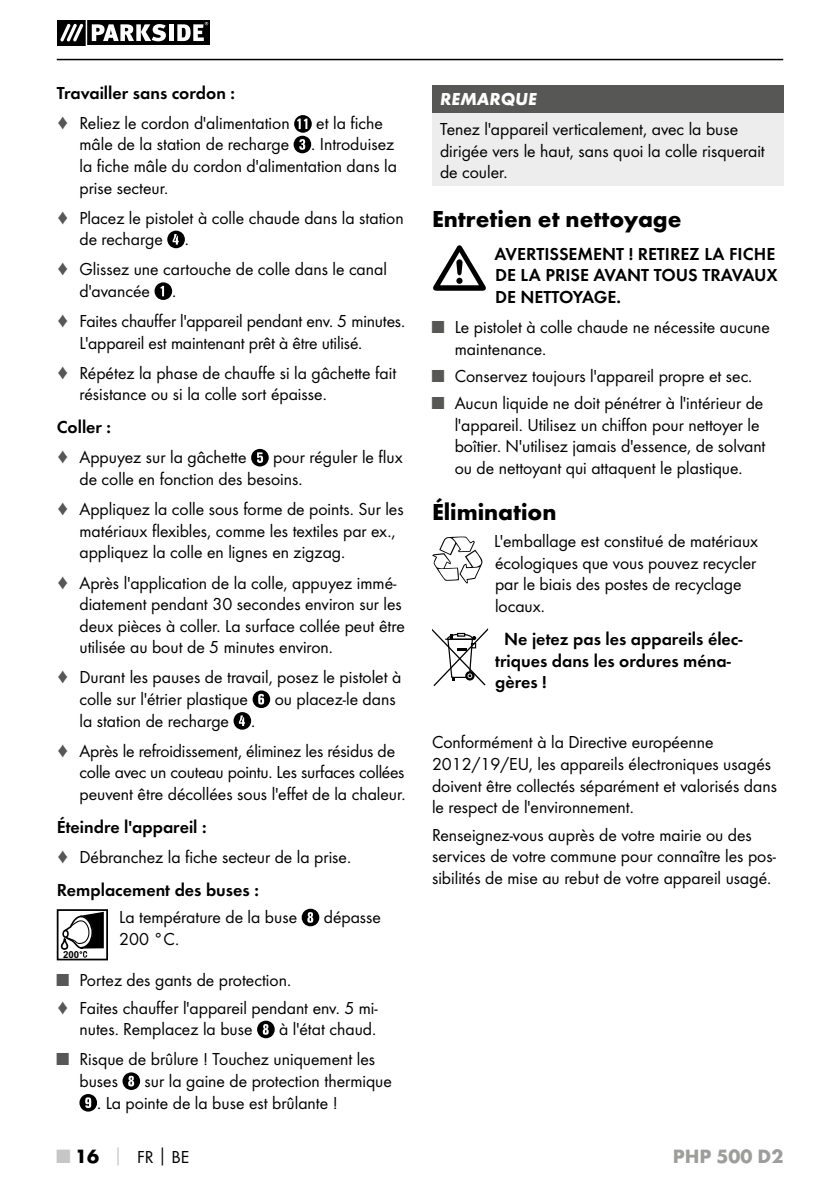
<style>
.page{position:relative;width:840px;height:1191px;background:#fff}
.page>*{position:absolute;margin:0;border:0;box-sizing:border-box;transform-origin:0 0}
.t1{font:700 24px "Futura";color:#000}
.t2{font:700 20px "Futura";color:#9d9d9c}
.t3{font:18px/21.6px "Futura Boo";color:#000}
.t4{font:18px/21.6px "Futura Dem";color:#000}
.t5{font:italic 700 18px "Futura";color:#fff}
.t6{font:700 9.6px "Arial";color:#000}
.s1{color:#575756}
.s2{font-family:"Futura";font-weight:700;font-size:20px;color:#c6c6c6}
.s3{font-family:"Futura";font-weight:700;font-size:20px}
.s4{font-family:"Futura";font-weight:700;color:#c6c6c6}
.s5{font-family:"Futura";font-weight:700}
</style>
<div class="page">
<hr style="left:57px;top:59px;width:725px;height:1px;background:#000">
<svg style="left:57px;top:21px;width:152px;height:24px"></svg>
<svg style="left:293px;top:115px;width:18px;height:38px"></svg>
<svg style="left:167px;top:231px;width:18px;height:17px"></svg>
<svg style="left:154px;top:282px;width:18px;height:18px"></svg>
<svg style="left:251px;top:449px;width:17px;height:17px"></svg>
<svg style="left:233px;top:690px;width:37px;height:39px"></svg>
<svg style="left:301px;top:908px;width:18px;height:18px"></svg>
<svg style="left:257px;top:1020px;width:17px;height:18px"></svg>
<svg style="left:122px;top:1072px;width:18px;height:18px"></svg>
<svg style="left:79px;top:1094px;width:18px;height:17px"></svg>
<div style="left:432px;top:85px;width:350px;height:28px;background:#575756"></div>
<div style="left:432px;top:113px;width:350px;height:73px;background:#ededed"></div>
<svg style="left:57px;top:909px;width:51px;height:51px"></svg>
<svg style="left:433px;top:245px;width:52px;height:46px"></svg>
<svg style="left:432px;top:536px;width:50px;height:47px"></svg>
<svg style="left:432px;top:628px;width:56px;height:58px"></svg>
<p class="t4" style="left:57px;top:82px;width:179px">Travailler sans cordon :</p>
<p class="t3" style="left:57px;top:112px;width:234px"><span class="s1">♦</span> Reliez le cordon d'alimentation</p>
<p class="t3" style="left:79px;top:112px;width:319px;text-indent:237px">et la fiche mâle de la station de recharge . Introduisez la fiche mâle du cordon d'alimentation dans la prise secteur.</p>
<p class="t3" style="left:79px;top:207px;width:325px;text-indent:-23px"><span class="s1">♦</span> Placez le pistolet à colle chaude dans la station de recharge .</p>
<p class="t3" style="left:79px;top:258px;width:309px;text-indent:-23px"><span class="s1">♦</span> Glissez une cartouche de colle dans le canal d'avancée .</p>
<p class="t3" style="left:79px;top:310px;width:325px;text-indent:-23px"><span class="s1">♦</span> Faites chauffer l'appareil pendant env. 5 minutes.<br>L'appareil est maintenant prêt à être utilisé.</p>
<p class="t3" style="left:79px;top:362px;width:318px;text-indent:-23px"><span class="s1">♦</span> Répétez la phase de chauffe si la gâchette fait résistance ou si la colle sort épaisse.</p>
<p class="t4" style="left:57px;top:416px;width:56px">Coller :</p>
<p class="t3" style="left:57px;top:446px;width:191px"><span class="s1">♦</span> Appuyez sur la gâchette</p>
<p class="t3" style="left:79px;top:446px;width:324px;text-indent:194px">pour réguler le flux de colle en fonction des besoins.</p>
<p class="t3" style="left:79px;top:498px;width:325px;text-indent:-23px"><span class="s1">♦</span> Appliquez la colle sous forme de points. Sur les matériaux flexibles, comme les textiles par ex., appliquez la colle en lignes en zigzag.</p>
<p class="t3" style="left:79px;top:571px;width:326px;text-indent:-23px"><span class="s1">♦</span> Après l'application de la colle, appuyez immé&shy;diatement pendant 30 secondes environ sur les deux pièces à coller. La surface collée peut être utilisée au bout de 5 minutes environ.</p>
<p class="t3" style="left:79px;top:666px;width:323px;text-indent:-23px"><span class="s1">♦</span> Durant les pauses de travail, posez le pistolet à colle sur l'étrier plastique</p>
<p class="t3" style="left:274px;top:688px;width:122px">ou placez-le dans</p>
<p class="t3" style="left:57px;top:705px;width:339px;line-height:30px;text-indent:23px">la station de recharge .<br><span class="s1">♦</span> Après le refroidissement, éliminez les résidus de</p>
<p class="t3" style="left:79px;top:761px;width:326px">colle avec un couteau pointu. Les surfaces collées peuvent être décollées sous l'effet de la chaleur.</p>
<p class="t4" style="left:57px;top:816px;width:151px">Éteindre l'appareil :</p>
<p class="t3" style="left:57px;top:846px;width:293px"><span class="s1">♦</span> Débranchez la fiche secteur de la prise.</p>
<p class="t4" style="left:57px;top:879px;width:203px">Remplacement des buses :</p>
<p class="t3" style="left:119px;top:906px;width:179px">La température de la buse</p>
<p class="t3" style="left:323px;top:906px;width:59px">dépasse</p>
<p class="t3" style="left:119px;top:928px;width:59px">200 °C.</p>
<p class="t3" style="left:57px;top:966px;width:322px;line-height:27.2px"><span class="s1">■</span> Portez des gants de protection.<br><span class="s1">♦</span> Faites chauffer l'appareil pendant env. 5 mi-</p>
<p class="t3" style="left:79px;top:1018px;width:174px">nutes. Remplacez la buse</p>
<p class="t3" style="left:279px;top:1018px;width:96px">à l'état chaud.</p>
<p class="t3" style="left:79px;top:1048px;width:297px;text-indent:-23px"><span class="s1">■</span> Risque de brûlure ! Touchez uniquement les buses</p>
<p class="t6" style="left:63px;top:947px;width:18px">200</p>
<p class="t3" style="left:97px;top:1070px;width:296px;text-indent:48px">sur la gaine de protection thermique . La pointe de la buse est brûlante !</p>
<p class="t5" style="left:440px;top:88px;width:98px">REMARQUE</p>
<p class="t3" style="left:440px;top:118px;width:326px">Tenez l'appareil verticalement, avec la buse dirigée vers le haut, sans quoi la colle risquerait de couler.</p>
<h1 class="t1" style="left:432px;top:204px;width:251px">Entretien et nettoyage</h1>
<p class="t4" style="left:494px;top:243px;width:284px">AVERTISSEMENT ! RETIREZ LA FICHE<br>DE LA PRISE AVANT TOUS TRAVAUX<br>DE NETTOYAGE.</p>
<p class="t3" style="left:454px;top:316px;width:316px;text-indent:-23px"><span class="s1">■</span> Le pistolet à colle chaude ne nécessite aucune maintenance.</p>
<p class="t3" style="left:432px;top:365px;width:319px"><span class="s1">■</span> Conservez toujours l'appareil propre et sec.</p>
<p class="t3" style="left:454px;top:392px;width:312px;text-indent:-23px"><span class="s1">■</span> Aucun liquide ne doit pénétrer à l'intérieur de l'appareil. Utilisez un chiffon pour nettoyer le boîtier. N'utilisez jamais d'essence, de solvant ou de nettoyant qui attaquent le plastique.</p>
<h1 class="t1" style="left:432px;top:497px;width:126px">Élimination</h1>
<p class="t3" style="left:494px;top:530px;width:265px">L'emballage est constitué de matériaux écologiques que vous pouvez recycler par le biais des postes de recyclage locaux.</p>
<p class="t4" style="left:495px;top:628px;width:249px;text-indent:9px">Ne jetez pas les appareils élec&shy;triques dans les ordures ména&shy;gères !</p>
<p class="t3" style="left:432px;top:731px;width:346px">Conformément à la Directive européenne 2012/19/EU, les appareils électroniques usagés doivent être collectés séparément et valorisés dans le respect de l'environnement.</p>
<p class="t3" style="left:432px;top:823px;width:345px">Renseignez-vous auprès de votre mairie ou des services de votre commune pour connaître les pos&shy;sibilités de mise au rebut de votre appareil usagé.</p>
<p class="t3" style="left:57px;top:1145px;width:134px"><span class="s2">■</span> <span class="s3">16</span> <span class="s4">│</span> FR<span class="s5">│</span>BE</p>
<p class="t2" style="left:672px;top:1143px;width:112px">PHP 500 D2</p>
</div>
